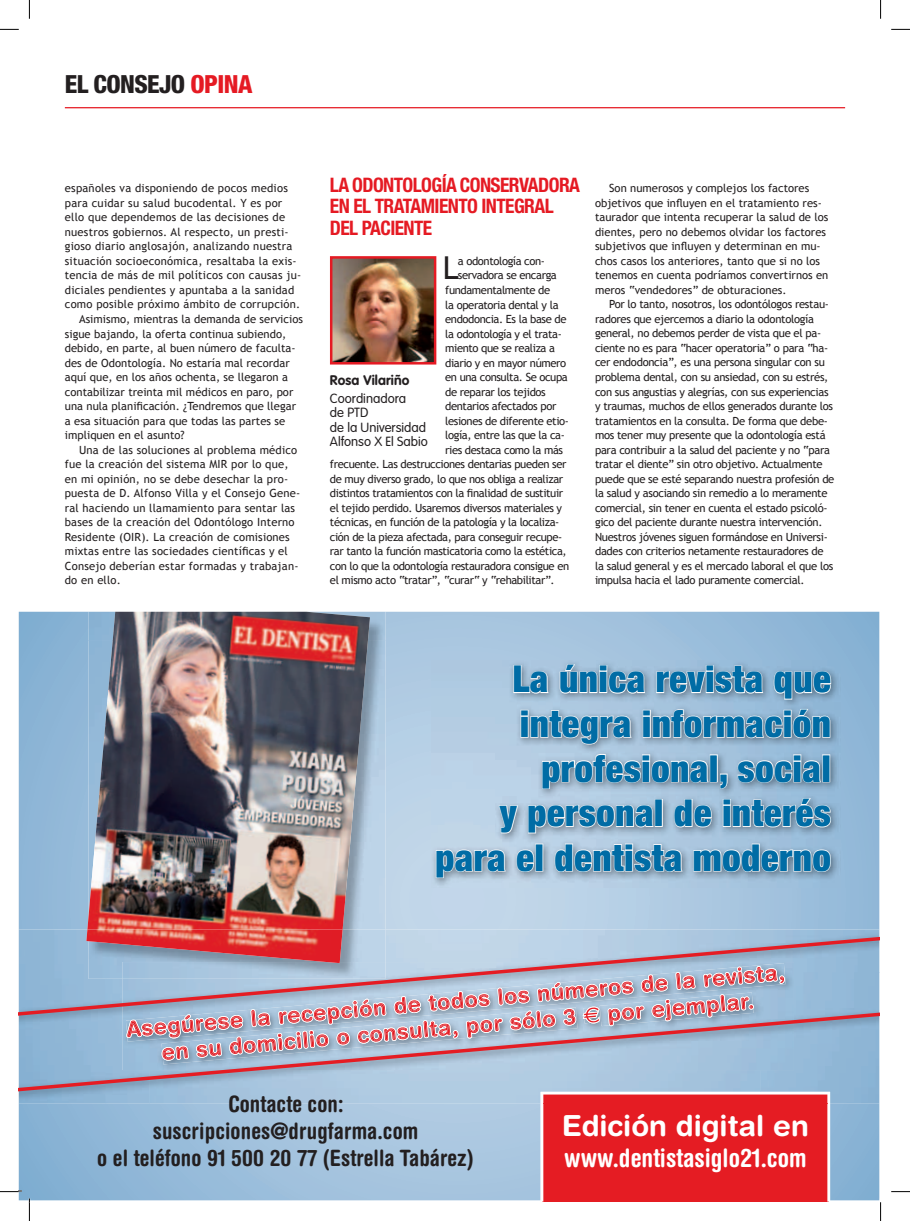
<style>
.page{position:relative;width:910px;height:1221px;background:#fff}
.page>*{position:absolute;margin:0;border:0;box-sizing:border-box;transform-origin:0 0}
.t1{font:900 condensed 37.12px/44.6px "Helvetica Neue LT Std";letter-spacing:.01em;color:#006ca5;text-align:right}
.t2{font:31.5px "Trebuchet MS";color:#231f20}
.t3{font:700 29.12px "Helvetica Rounded";color:#fff}
.t4{font:700 condensed 25.5px "Helvetica Rounded";color:#fff}
.t5{font:800 condensed 25px "Helvetica Neue LT Std";letter-spacing:-.025em;color:#231f20}
.t6{font:700 condensed 22.62px/27.1px "Helvetica Rounded";letter-spacing:.005em;color:#231f20;text-align:center}
.t7{font:700 condensed 20px/21.2px "Helvetica Neue LT Std";letter-spacing:-.03em;color:#e51a23}
.t8{font:700 13.75px "VAG Rounded Std";letter-spacing:.01em;color:#231f20}
.t9{font:300 13.12px/14.4px "VAG Rounded Std";color:#231f20}
.t10{font:11.25px/14.5px "Trebuchet MS";letter-spacing:-.025em;color:#231f20}
.t11{font:11.25px/14.5px "Trebuchet MS";color:#231f20}
.t12{font:11.25px "Trebuchet MS";letter-spacing:.02em;color:#231f20}
.t13{font:11.25px "Trebuchet MS";letter-spacing:.015em;color:#231f20}
.s1{color:#e51a23}
</style>
<div class="page">
<img style="left:333px;top:259px;width:100px;height:103px">
<div style="left:330px;top:256px;width:106px;height:109px;border:2px solid #e51a23"></div>
<hr style="left:65px;top:107px;width:779px;height:1px;background:#e51a23">
<svg style="left:19px;top:612px;width:860px;height:588px;background:#9ec0dc"></svg>
<img style="left:370px;top:612px;width:15px;height:28px">
<img style="left:370px;top:640px;width:15px;height:290px">
<img style="left:87px;top:612px;width:283px;height:318px">
<img style="left:431px;top:660px;width:409px;height:228px">
<svg style="left:512px;top:664px;width:37px;height:30px"></svg>
<svg style="left:558px;top:664px;width:88px;height:30px;background:#a6b8c7"></svg>
<svg style="left:655px;top:664px;width:108px;height:30px;background:#a0b4c6"></svg>
<svg style="left:772px;top:670px;width:59px;height:30px;background:#95adc0"></svg>
<svg style="left:519px;top:709px;width:113px;height:36px;background:#a7b9c8"></svg>
<svg style="left:641px;top:708px;width:189px;height:31px;background:#9eb3c5"></svg>
<svg style="left:541px;top:753px;width:168px;height:37px;background:#a7b9c9"></svg>
<div style="left:709px;top:754px;width:8px;height:28px;border:1px solid #fff"></div>
<svg style="left:719px;top:773px;width:9px;height:17px"></svg>
<svg style="left:736px;top:754px;width:85px;height:29px;background:#9fb4c6"></svg>
<div style="left:821px;top:754px;width:8px;height:28px;border:1px solid #fff"></div>
<svg style="left:497px;top:804px;width:22px;height:30px"></svg>
<svg style="left:527px;top:804px;width:127px;height:30px;background:#aab9c6"></svg>
<div style="left:654px;top:799px;width:8px;height:28px;border:1px solid #fff"></div>
<svg style="left:673px;top:798px;width:39px;height:30px"></svg>
<svg style="left:721px;top:797px;width:110px;height:31px;background:#a0b5c6"></svg>
<svg style="left:435px;top:849px;width:71px;height:30px;background:#b0bdc8"></svg>
<svg style="left:515px;top:849px;width:19px;height:24px"></svg>
<div style="left:535px;top:844px;width:8px;height:27px;border:1px solid #fff"></div>
<svg style="left:553px;top:843px;width:130px;height:30px;background:#acbbc8"></svg>
<svg style="left:692px;top:843px;width:139px;height:30px;background:#a0b4c5"></svg>
<div style="left:540px;top:1103px;width:289px;height:99px;background:#e51c23"></div>
<img style="left:19px;top:930px;width:87px;height:173px">
<img style="left:385px;top:930px;width:494px;height:2px">
<img style="left:106px;top:1096px;width:43px;height:7px">
<img style="left:829px;top:1096px;width:50px;height:7px">
<img style="left:149px;top:1096px;width:391px;height:7px">
<img style="left:86px;top:930px;width:256px;height:2px">
<div style="left:540px;top:1096px;width:289px;height:7px;background:#e51c23"></div>
<svg style="left:19px;top:932px;width:860px;height:164px;background:#adaec3"></svg>
<svg style="left:0;top:29px;width:19px;height:1px"></svg>
<svg style="left:891px;top:29px;width:18px;height:1px"></svg>
<svg style="left:0;top:1190px;width:22px;height:2px"></svg>
<svg style="left:891px;top:1191px;width:18px;height:1px"></svg>
<svg style="left:29px;top:0;width:1px;height:19px"></svg>
<svg style="left:29px;top:1198px;width:1px;height:23px"></svg>
<svg style="left:880px;top:0;width:1px;height:19px"></svg>
<svg style="left:879px;top:1198px;width:2px;height:23px"></svg>
<h3 class="t5" style="left:65px;top:68px;width:189px">EL CONSEJO <span class="s1">OPINA</span></h3>
<p class="t12" style="left:65px;top:182px;width:224px">españoles va disponiendo de pocos medios</p>
<p class="t12" style="left:65px;top:196px;width:219px">para cuidar su salud bucodental. Y es por</p>
<p class="t12" style="left:65px;top:211px;width:222px">ello que dependemos de las decisiones de</p>
<p class="t12" style="left:65px;top:225px;width:225px">nuestros gobiernos. Al respecto, un presti-</p>
<p class="t12" style="left:65px;top:240px;width:229px">gioso diario anglosajón, analizando nuestra</p>
<p class="t12" style="left:65px;top:254px;width:233px">situación socioeconómica, resaltaba la exis-</p>
<p class="t12" style="left:65px;top:269px;width:238px">tencia de más de mil políticos con causas ju-</p>
<p class="t12" style="left:65px;top:283px;width:231px">diciales pendientes y apuntaba a la sanidad</p>
<p class="t12" style="left:65px;top:298px;width:237px">como posible próximo ámbito de corrupción.</p>
<p class="t11" style="left:79px;top:312px;width:225px">Asimismo, mientras la demanda de servicios</p>
<p class="t11" style="left:65px;top:326px;width:223px">sigue bajando, la oferta continua subiendo,</p>
<p class="t11" style="left:65px;top:341px;width:232px">debido, en parte, al buen número de faculta-</p>
<p class="t11" style="left:65px;top:356px;width:226px">des de Odontología. No estaría mal recordar</p>
<p class="t11" style="left:65px;top:370px;width:225px">aquí que, en los años ochenta, se llegaron a</p>
<p class="t11" style="left:65px;top:385px;width:230px">contabilizar treinta mil médicos en paro, por</p>
<p class="t11" style="left:65px;top:399px;width:233px">una nula planificación. ¿Tendremos que llegar</p>
<p class="t11" style="left:65px;top:414px;width:222px">a esa situación para que todas las partes se</p>
<p class="t11" style="left:65px;top:428px;width:121px">impliquen en el asunto?</p>
<p class="t13" style="left:79px;top:443px;width:219px">Una de las soluciones al problema médico</p>
<p class="t13" style="left:65px;top:458px;width:225px">fue la creación del sistema MIR por lo que,</p>
<p class="t13" style="left:65px;top:472px;width:225px">en mi opinión, no se debe desechar la pro-</p>
<p class="t13" style="left:65px;top:487px;width:237px">puesta de D. Alfonso Villa y el Consejo Gene-</p>
<p class="t13" style="left:65px;top:501px;width:232px">ral haciendo un llamamiento para sentar las</p>
<p class="t13" style="left:65px;top:516px;width:231px">bases de la creación del Odontólogo Interno</p>
<p class="t13" style="left:65px;top:530px;width:226px">Residente (OIR). La creación de comisiones</p>
<p class="t13" style="left:65px;top:545px;width:224px">mixtas entre las sociedades científicas y el</p>
<p class="t13" style="left:65px;top:559px;width:235px">Consejo deberían estar formadas y trabajan-</p>
<p class="t10" style="left:65px;top:573px;width:58px">do en ello.</p>
<h3 class="t7" style="left:330px;top:174px;width:251px">LA ODONTOLOGÍA CONSERVADORA<br>EN EL TRATAMIENTO INTEGRAL<br>DEL PACIENTE</h3>
<h2 class="t2" style="left:443px;top:250px;width:17px">L</h2>
<p class="t10" style="left:457px;top:254px;width:89px">a odontología con-</p>
<p class="t10" style="left:457px;top:268px;width:100px">servadora se encarga</p>
<p class="t10" style="left:445px;top:283px;width:107px">fundamentalmente de</p>
<p class="t10" style="left:445px;top:297px;width:115px">la operatoria dental y la</p>
<p class="t10" style="left:445px;top:312px;width:123px">endodoncia. Es la base de</p>
<p class="t10" style="left:445px;top:326px;width:118px">la odontología y el trata-</p>
<p class="t10" style="left:445px;top:341px;width:111px">miento que se realiza a</p>
<p class="t10" style="left:445px;top:356px;width:122px">diario y en mayor número</p>
<p class="t10" style="left:445px;top:370px;width:124px">en una consulta. Se ocupa</p>
<p class="t10" style="left:445px;top:385px;width:102px">de reparar los tejidos</p>
<p class="t10" style="left:445px;top:399px;width:113px">dentarios afectados por</p>
<p class="t10" style="left:445px;top:414px;width:125px">lesiones de diferente etio-</p>
<p class="t10" style="left:445px;top:428px;width:121px">logía, entre las que la ca-</p>
<p class="t10" style="left:445px;top:443px;width:119px">ries destaca como la más</p>
<p class="t10" style="left:330px;top:457px;width:238px">frecuente. Las destrucciones dentarias pueden ser</p>
<p class="t10" style="left:330px;top:472px;width:235px">de muy diverso grado, lo que nos obliga a realizar</p>
<p class="t10" style="left:330px;top:486px;width:235px">distintos tratamientos con la finalidad de sustituir</p>
<p class="t10" style="left:330px;top:501px;width:234px">el tejido perdido. Usaremos diversos materiales y</p>
<p class="t10" style="left:330px;top:515px;width:231px">técnicas, en función de la patología y la localiza-</p>
<p class="t10" style="left:330px;top:530px;width:234px">ción de la pieza afectada, para conseguir recupe-</p>
<p class="t10" style="left:330px;top:544px;width:238px">rar tanto la función masticatoria como la estética,</p>
<p class="t10" style="left:330px;top:559px;width:241px">con lo que la odontología restauradora consigue en</p>
<p class="t10" style="left:330px;top:573px;width:226px">el mismo acto “tratar”, “curar“ y “rehabilitar”.</p>
<p class="t8" style="left:330px;top:372px;width:81px">Rosa Vilariño</p>
<p class="t9" style="left:330px;top:392px;width:99px">Coordinadora<br>de PTD<br>de la Universidad<br>Alfonso X El Sabio</p>
<p class="t11" style="left:594px;top:181px;width:235px;text-indent:14px">Son numerosos y complejos los factores objetivos que influyen en el tratamiento res&shy;taurador que intenta recuperar la salud de los dientes, pero no debemos olvidar los factores subjetivos que influyen y determinan en mu&shy;chos casos los anteriores, tanto que si no los tenemos en cuenta podríamos convertirnos en meros “vendedores” de obturaciones.</p>
<p class="t10" style="left:594px;top:297px;width:241px;text-indent:14px">Por lo tanto, nosotros, los odontólogos restau&shy;radores que ejercemos a diario la odontología general, no debemos perder de vista que el pa&shy;ciente no es para “hacer operatoria” o para “ha&shy;cer endodoncia”, es una persona singular con su problema dental, con su ansiedad, con su estrés, con sus angustias y alegrías, con sus experiencias y traumas, muchos de ellos generados durante los tratamientos en la consulta. De forma que debe&shy;mos tener muy presente que la odontología está para contribuir a la salud del paciente y no “para tratar el diente” sin otro objetivo. Actualmente puede que se esté separando nuestra profesión de la salud y asociando sin remedio a lo meramente comercial, sin tener en cuenta el estado psicoló&shy;gico del paciente durante nuestra intervención.<br>Nuestros jóvenes siguen formándose en Universi&shy;dades con criterios netamente restauradores de la salud general y es el mercado laboral el que los impulsa hacia el lado puramente comercial.</p>
<h1 class="t1" style="left:435px;top:656px;width:397px">La única revista que integra información profesional, social<br>y personal de interés para el dentista moderno</h1>
<h3 class="t6" style="left:97px;top:1090px;width:378px">Contacte con: suscripciones@drugfarma.com<br>o el teléfono 91 500 20 77 (Estrella Tabárez)</h3>
<h3 class="t3" style="left:561px;top:1108px;width:248px">Edición digital en</h3>
<h3 class="t4" style="left:564px;top:1142px;width:244px">www.dentistasiglo21.com</h3>
</div>
